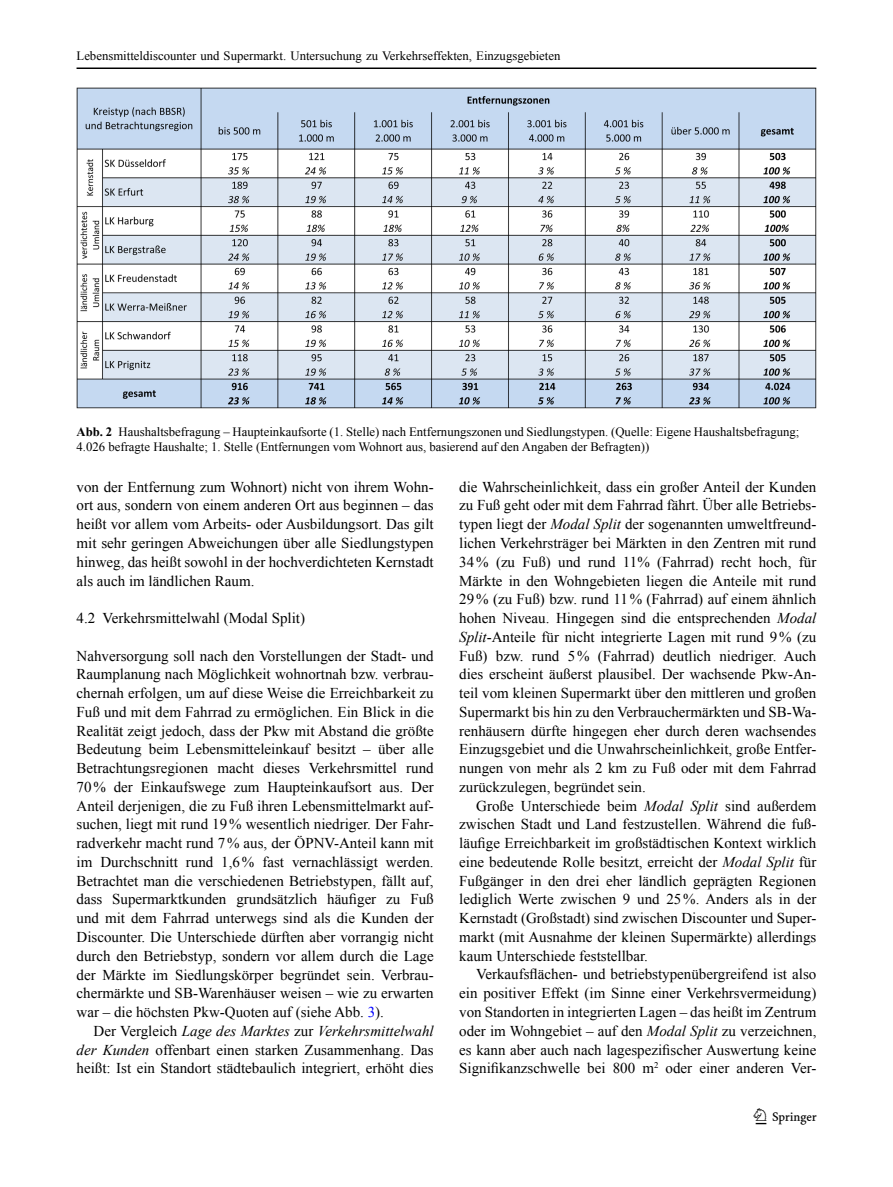
<style>
.page{position:relative;width:893px;height:1187px;background:#fff}
.page>*{position:absolute;margin:0;border:0;box-sizing:border-box;transform-origin:0 0}
.t1{font:22.5px "Springnew";color:#000}
.t2{font:15px/18.8px "Times New Roman";color:#000;text-align:justify}
.t3{font:12.75px/15px "Times New Roman";color:#000}
.s1{font-weight:700}
.s2{color:#00f}
.s3{font-style:italic}
</style>
<div class="page">
<hr style="left:77px;top:67px;width:739px;height:2px;background:#000">
<img style="left:77px;top:87px;width:739px;height:321px">
<p class="t3" style="left:77px;top:48px;width:485px">Lebensmitteldiscounter und Supermarkt. Untersuchung zu Verkehrseffekten, Einzugsgebieten</p>
<p class="t3" style="left:77px;top:423px;width:724px"><span class="s1">Abb. 2</span> Haushaltsbefragung – Haupteinkaufsorte (1. Stelle) nach Entfernungszonen und Siedlungstypen. (Quelle: Eigene Haushaltsbefragung;<br>4.026 befragte Haushalte; 1. Stelle (Entfernungen vom Wohnort aus, basierend auf den Angaben der Befragten))</p>
<p class="t2" style="left:77px;top:477px;width:359px">von der Entfernung zum Wohnort) nicht von ihrem Wohn&shy;ort aus, sondern von einem anderen Ort aus beginnen – das heißt vor allem vom Arbeits- oder Ausbildungsort. Das gilt mit sehr geringen Abweichungen über alle Siedlungstypen hinweg, das heißt sowohl in der hochverdichteten Kernstadt als auch im ländlichen Raum.</p>
<p class="t2" style="left:77px;top:608px;width:230px">4.2 Verkehrsmittelwahl (Modal Split)</p>
<p class="t2" style="left:77px;top:646px;width:359px">Nahversorgung soll nach den Vorstellungen der Stadt- und Raumplanung nach Möglichkeit wohnortnah bzw. verbrau&shy;chernah erfolgen, um auf diese Weise die Erreichbarkeit zu Fuß und mit dem Fahrrad zu ermöglichen. Ein Blick in die Realität zeigt jedoch, dass der Pkw mit Abstand die größte Bedeutung beim Lebensmitteleinkauf besitzt – über alle Betrachtungsregionen macht dieses Verkehrsmittel rund 70% der Einkaufswege zum Haupteinkaufsort aus. Der Anteil derjenigen, die zu Fuß ihren Lebensmittelmarkt auf&shy;suchen, liegt mit rund 19% wesentlich niedriger. Der Fahr&shy;radverkehr macht rund 7% aus, der ÖPNV-Anteil kann mit im Durchschnitt rund 1,6% fast vernachlässigt werden.<br>Betrachtet man die verschiedenen Betriebstypen, fällt auf, dass Supermarktkunden grundsätzlich häufiger zu Fuß und mit dem Fahrrad unterwegs sind als die Kunden der Discounter. Die Unterschiede dürften aber vorrangig nicht durch den Betriebstyp, sondern vor allem durch die Lage der Märkte im Siedlungskörper begründet sein. Verbrau&shy;chermärkte und SB-Warenhäuser weisen – wie zu erwarten war – die höchsten Pkw-Quoten auf (siehe Abb. <span class="s2">3</span>).</p>
<p class="t2" style="left:77px;top:1021px;width:359px;text-indent:17px">Der Vergleich <span class="s3">Lage des Marktes</span> zur <span class="s3">Verkehrsmittelwahl der Kunden</span> offenbart einen starken Zusammenhang. Das heißt: Ist ein Standort städtebaulich integriert, erhöht dies</p>
<p class="t2" style="left:459px;top:477px;width:359px">die Wahrscheinlichkeit, dass ein großer Anteil der Kunden zu Fuß geht oder mit dem Fahrrad fährt. Über alle Betriebs&shy;typen liegt der <span class="s3">Modal Split</span> der sogenannten umweltfreund&shy;lichen Verkehrsträger bei Märkten in den Zentren mit rund 34% (zu Fuß) und rund 11% (Fahrrad) recht hoch, für Märkte in den Wohngebieten liegen die Anteile mit rund 29% (zu Fuß) bzw. rund 11% (Fahrrad) auf einem ähnlich hohen Niveau. Hingegen sind die entsprechenden <span class="s3">Modal Split</span>-Anteile für nicht integrierte Lagen mit rund 9% (zu Fuß) bzw. rund 5% (Fahrrad) deutlich niedriger. Auch dies erscheint äußerst plausibel. Der wachsende Pkw-An&shy;teil vom kleinen Supermarkt über den mittleren und großen Supermarkt bis hin zu den Verbrauchermärkten und SB-Wa&shy;renhäusern dürfte hingegen eher durch deren wachsendes Einzugsgebiet und die Unwahrscheinlichkeit, große Entfer&shy;nungen von mehr als 2 km zu Fuß oder mit dem Fahrrad zurückzulegen, begründet sein.</p>
<p class="t2" style="left:459px;top:796px;width:359px;text-indent:17px">Große Unterschiede beim <span class="s3">Modal Split</span> sind außerdem zwischen Stadt und Land festzustellen. Während die fuß&shy;läufige Erreichbarkeit im großstädtischen Kontext wirklich eine bedeutende Rolle besitzt, erreicht der <span class="s3">Modal Split</span> für Fußgänger in den drei eher ländlich geprägten Regionen lediglich Werte zwischen 9 und 25%. Anders als in der Kernstadt (Großstadt) sind zwischen Discounter und Super&shy;markt (mit Ausnahme der kleinen Supermärkte) allerdings kaum Unterschiede feststellbar.</p>
<p class="t2" style="left:459px;top:964px;width:359px;text-indent:17px">Verkaufsflächen- und betriebstypenübergreifend ist also ein positiver Effekt (im Sinne einer Verkehrsvermeidung) von Standorten in integrierten Lagen – das heißt im Zentrum oder im Wohngebiet – auf den <span class="s3">Modal Split</span> zu verzeichnen, es kann aber auch nach lagespezifischer Auswertung keine Signifikanzschwelle bei 800 m<sup>2</sup> oder einer anderen Ver-</p>
<h1 class="t1" style="left:756px;top:1108px;width:63px">1 3</h1>
</div>
